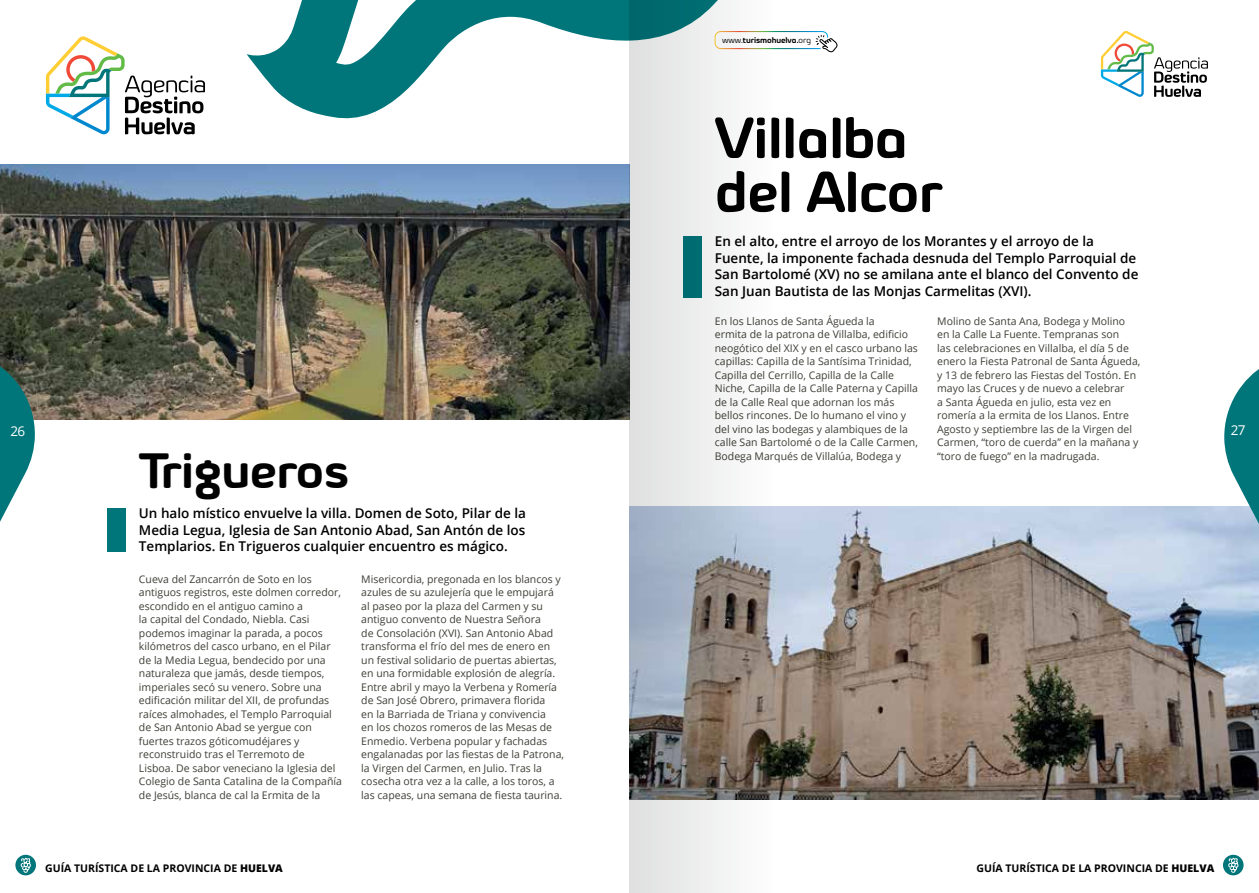
<style>
.page{position:relative;width:1259px;height:893px;background:#fff}
.page>*{position:absolute;margin:0;border:0;box-sizing:border-box;transform-origin:0 0}
.t1{font:700 57px/54px "Byom";letter-spacing:-.01em;color:#000}
.t2{font:700 49.5px "Byom";letter-spacing:-.01em;color:#000}
.t3{font:600 13.5px/16.5px "Open Sans";color:#000;text-align:justify}
.t4{font:13.5px "Open Sans";color:#fff}
.t5{font:10.5px/13.5px "Open Sans";color:#3f3e37}
.t6{font:700 10.5px "Open Sans";color:#000}
.t7{font:700 8.4px "Byom";letter-spacing:-.01em;color:#000}
.s1{font-weight:400}
.s2{font-weight:800}
</style>
<div class="page">
<svg style="left:46px;top:36px;width:159px;height:98px"></svg>
<svg style="left:1101px;top:31px;width:107px;height:66px"></svg>
<svg style="left:247px;top:0;width:382px;height:119px"></svg>
<div style="left:15px;top:855px;width:21px;height:20px;background:#00757a;border-radius:50%"></div>
<svg style="left:20px;top:857px;width:11px;height:16px"></svg>
<div style="left:1223px;top:855px;width:20px;height:20px;background:#00757a;border-radius:50%"></div>
<svg style="left:1228px;top:857px;width:11px;height:16px"></svg>
<img style="left:0;top:165px;width:629px;height:255px">
<img style="left:856px;top:506px;width:403px;height:293px">
<div style="left:107px;top:508px;width:19px;height:44px;background:#00757a"></div>
<svg style="left:629px;top:0;width:227px;height:893px"></svg>
<svg style="left:0;top:345px;width:35px;height:177px"></svg>
<svg style="left:1224px;top:369px;width:35px;height:207px"></svg>
<p class="t7" style="left:722px;top:35px;width:91px"><span class="s1">www.</span>turismohuelva.<span class="s1">org</span></p>
<h1 class="t1" style="left:715px;top:112px;width:229px">Villalba del Alcor</h1>
<p class="t3" style="left:715px;top:233px;width:425px;text-align:left">En el alto, entre el arroyo de los Morantes y el arroyo de la Fuente, la imponente fachada desnuda del Templo Parroquial de San Bartolomé (XV) no se amilana ante el blanco del Convento de San Juan Bautista de las Monjas Carmelitas (XVI).</p>
<p class="t5" style="left:715px;top:314px;width:205px">En los Llanos de Santa Águeda la<br>ermita de la patrona de Villalba, edificio neogótico del XIX y en el casco urbano las capillas: Capilla de la Santísima Trinidad, Capilla del Cerrillo, Capilla de la Calle Niche, Capilla de la Calle Paterna y Capilla de la Calle Real que adornan los más bellos rincones. De lo humano el vino y del vino las bodegas y alambiques de la calle San Bartolomé o de la Calle Carmen, Bodega Marqués de Villalúa, Bodega y</p>
<p class="t5" style="left:937px;top:314px;width:205px">Molino de Santa Ana, Bodega y Molino<br>en la Calle La Fuente. Tempranas son<br>las celebraciones en Villalba, el día 5 de enero la Fiesta Patronal de Santa Águeda, y 13 de febrero las Fiestas del Tostón. En mayo las Cruces y de nuevo a celebrar<br>a Santa Águeda en julio, esta vez en romería a la ermita de los Llanos. Entre Agosto y septiembre las de la Virgen del Carmen, “toro de cuerda” en la mañana y “toro de fuego” en la madrugada.</p>
<p class="t4" style="left:10px;top:422px;width:16px">26</p>
<p class="t4" style="left:1230px;top:421px;width:16px">27</p>
<h2 class="t2" style="left:139px;top:441px;width:211px">Trigueros</h2>
<p class="t3" style="left:139px;top:505px;width:388px">Un halo místico envuelve la villa. Domen de Soto, Pilar de la Media Legua, Iglesia de San Antonio Abad, San Antón de los Templarios. En Trigueros cualquier encuentro es mágico.</p>
<p class="t5" style="left:139px;top:572px;width:204px">Cueva del Zancarrón de Soto en los antiguos registros, este dolmen corredor, escondido en el antiguo camino a<br>la capital del Condado, Niebla. Casi podemos imaginar la parada, a pocos kilómetros del casco urbano, en el Pilar de la Media Legua, bendecido por una naturaleza que jamás, desde tiempos, imperiales secó su venero. Sobre una edificación militar del XII, de profundas raíces almohades, el Templo Parroquial de San Antonio Abad se yergue con fuertes trazos góticomudéjares y reconstruido tras el Terremoto de<br>Lisboa. De sabor veneciano la Iglesia del Colegio de Santa Catalina de la Compañía de Jesús, blanca de cal la Ermita de la</p>
<p class="t5" style="left:361px;top:572px;width:204px">Misericordia, pregonada en los blancos y azules de su azulejería que le empujará al paseo por la plaza del Carmen y su antiguo convento de Nuestra Señora<br>de Consolación (XVI). San Antonio Abad transforma el frío del mes de enero en un festival solidario de puertas abiertas, en una formidable explosión de alegría.<br>Entre abril y mayo la Verbena y Romería de San José Obrero, primavera florida<br>en la Barriada de Triana y convivencia<br>en los chozos romeros de las Mesas de Enmedio. Verbena popular y fachadas engalanadas por las fiestas de la Patrona, la Virgen del Carmen, en Julio. Tras la cosecha otra vez a la calle, a los toros, a las capeas, una semana de fiesta taurina.</p>
<p class="t6" style="left:45px;top:861px;width:239px">GUÍA TURÍSTICA DE LA PROVINCIA DE <span class="s2">HUELVA</span></p>
<p class="t6" style="left:976px;top:861px;width:239px">GUÍA TURÍSTICA DE LA PROVINCIA DE <span class="s2">HUELVA</span></p>
</div>
